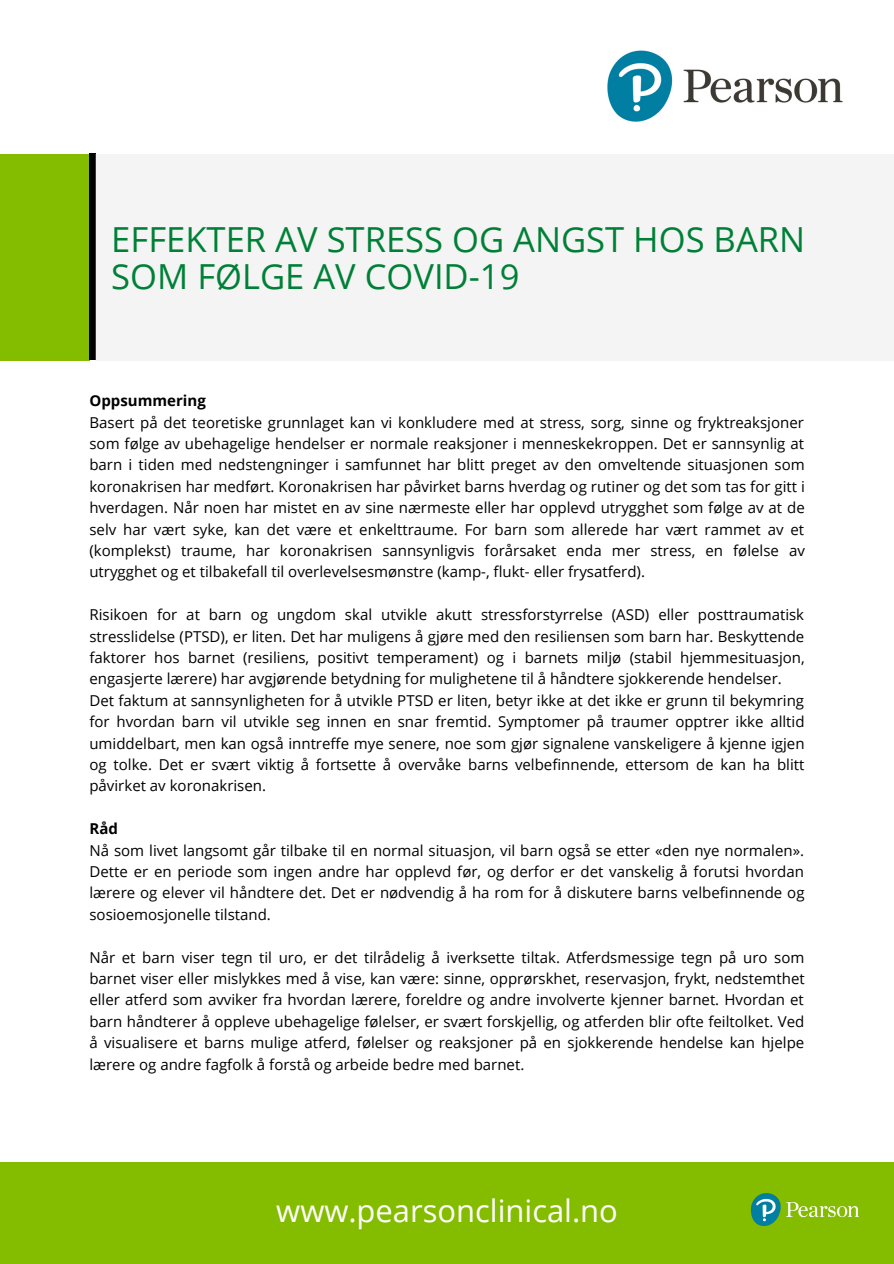
<style>
.page{position:relative;width:894px;height:1264px;background:#fff}
.page>*{position:absolute;margin:0;border:0;box-sizing:border-box;transform-origin:0 0}
.t1{font:34.5px/37.2px "Open Sans";color:#008037}
.t2{font:30.9px "Open Sans";color:#fff}
.t3{font:15px/21.5px "Open Sans";color:#000;text-align:justify}
.t4{font:700 15px "Open Sans";color:#000}
</style>
<div class="page">
<img style="left:607px;top:50px;width:236px;height:72px">
<div style="left:0;top:154px;width:89px;height:206px;background:#84bd00"></div>
<div style="left:89px;top:154px;width:6px;height:206px;background:#000"></div>
<div style="left:95px;top:154px;width:798px;height:206px;background:#f4f4f4"></div>
<div style="left:0;top:1162px;width:893px;height:101px;background:#84bd00"></div>
<img style="left:750px;top:1193px;width:109px;height:33px">
<p class="t1" style="left:111px;top:220px;width:695px">EFFEKTER AV STRESS OG ANGST HOS BARN<br>SOM FØLGE AV COVID-19</p>
<p class="t4" style="left:89px;top:390px;width:118px">Oppsummering</p>
<p class="t3" style="left:89px;top:411px;width:716px">Basert på det teoretiske grunnlaget kan vi konkludere med at stress, sorg, sinne og fryktreaksjoner som følge av ubehagelige hendelser er normale reaksjoner i menneskekroppen. Det er sannsynlig at barn i tiden med nedstengninger i samfunnet har blitt preget av den omveltende situasjonen som koronakrisen har medført. Koronakrisen har påvirket barns hverdag og rutiner og det som tas for gitt i hverdagen. Når noen har mistet en av sine nærmeste eller har opplevd utrygghet som følge av at de selv har vært syke, kan det være et enkelttraume. For barn som allerede har vært rammet av et (komplekst) traume, har koronakrisen sannsynligvis forårsaket enda mer stress, en følelse av utrygghet og et tilbakefall til overlevelsesmønstre (kamp-, flukt- eller frysatferd).</p>
<p class="t3" style="left:89px;top:603px;width:716px">Risikoen for at barn og ungdom skal utvikle akutt stressforstyrrelse (ASD) eller posttraumatisk stresslidelse (PTSD), er liten. Det har muligens å gjøre med den resiliensen som barn har. Beskyttende faktorer hos barnet (resiliens, positivt temperament) og i barnets miljø (stabil hjemmesituasjon, engasjerte lærere) har avgjørende betydning for mulighetene til å håndtere sjokkerende hendelser.</p>
<p class="t3" style="left:89px;top:689px;width:716px">Det faktum at sannsynligheten for å utvikle PTSD er liten, betyr ikke at det ikke er grunn til bekymring for hvordan barn vil utvikle seg innen en snar fremtid. Symptomer på traumer opptrer ikke alltid umiddelbart, men kan også inntreffe mye senere, noe som gjør signalene vanskeligere å kjenne igjen og tolke. Det er svært viktig å fortsette å overvåke barns velbefinnende, ettersom de kan ha blitt påvirket av koronakrisen.</p>
<p class="t4" style="left:89px;top:818px;width:30px">Råd</p>
<p class="t3" style="left:89px;top:839px;width:716px">Nå som livet langsomt går tilbake til en normal situasjon, vil barn også se etter «den nye normalen».<br>Dette er en periode som ingen andre har opplevd før, og derfor er det vanskelig å forutsi hvordan lærere og elever vil håndtere det. Det er nødvendig å ha rom for å diskutere barns velbefinnende og sosioemosjonelle tilstand.</p>
<p class="t3" style="left:89px;top:946px;width:716px">Når et barn viser tegn til uro, er det tilrådelig å iverksette tiltak. Atferdsmessige tegn på uro som barnet viser eller mislykkes med å vise, kan være: sinne, opprørskhet, reservasjon, frykt, nedstemthet eller atferd som avviker fra hvordan lærere, foreldre og andre involverte kjenner barnet. Hvordan et barn håndterer å oppleve ubehagelige følelser, er svært forskjellig, og atferden blir ofte feiltolket. Ved å visualisere et barns mulige atferd, følelser og reaksjoner på en sjokkerende hendelse kan hjelpe lærere og andre fagfolk å forstå og arbeide bedre med barnet.</p>
<p class="t2" style="left:276px;top:1188px;width:343px">www.pearsonclinical.no</p>
</div>
